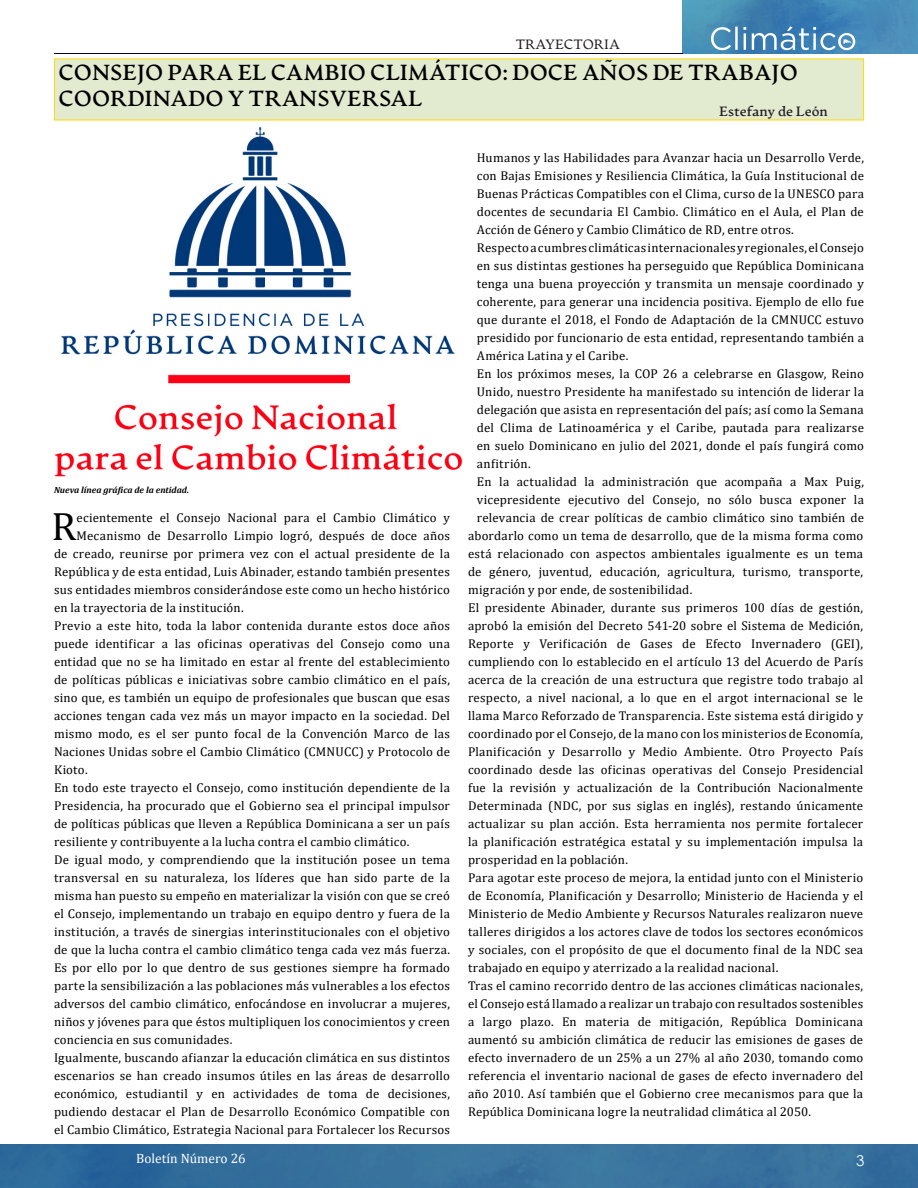
<style>
.page{position:relative;width:918px;height:1188px;background:#fff}
.page>*{position:absolute;margin:0;border:0;box-sizing:border-box;transform-origin:0 0}
.t1{font:39.75px "Cambria";color:#000}
.t2{font:21.75px "Artifex CF Bold";color:#000}
.t3{font:15px "Century Gothic";color:#fff}
.t4{font:13.5px "Cambria";color:#fff}
.t5{font:13.5px "Artifex CF Bold";color:#231f20}
.t6{font:13.5px "Artifex CF Regular";color:#231f20}
.t7{font:12.75px/18px "Cambria";letter-spacing:.015em;color:#000;text-align:justify}
.t8{font:italic 700 9px "Cambria";color:#000}
</style>
<div class="page">
<img style="left:683px;top:1px;width:235px;height:53px">
<div style="left:0;top:1145px;width:918px;height:43px;background:linear-gradient(to right,#2e6a9a,#3d75a0)"></div>
<svg style="left:711px;top:26px;width:144px;height:24px;background:#6a9dc4"></svg>
<div style="left:54px;top:58px;width:810px;height:62px;background:#e2ead0"></div>
<img style="left:54px;top:128px;width:409px;height:349px">
<p class="t6" style="left:516px;top:36px;width:106px">TRAYECTORIA</p>
<p class="t2" style="left:58px;top:60px;width:741px">CONSEJO PARA EL CAMBIO CLIMÁTICO: DOCE AÑOS DE TRABAJO</p>
<p class="t2" style="left:58px;top:86px;width:366px">COORDINADO Y TRANSVERSAL</p>
<p class="t5" style="left:719px;top:103px;width:110px">Estefany de León</p>
<p class="t8" style="left:54px;top:484px;width:137px">Nueva línea gráfica de la entidad.</p>
<p class="t1" style="left:52px;top:503px;width:26px">R</p>
<p class="t7" style="left:77px;top:509px;width:375px">ecientemente el Consejo Nacional para el Cambio Climático y</p>
<p class="t7" style="left:77px;top:527px;width:375px">Mecanismo de Desarrollo Limpio logró, después de doce años</p>
<p class="t7" style="left:54px;top:545px;width:397px">de creado, reunirse por primera vez con el actual presidente de la</p>
<p class="t7" style="left:54px;top:563px;width:398px">República y de esta entidad, Luis Abinader, estando también presentes</p>
<p class="t7" style="left:54px;top:581px;width:398px">sus entidades miembros considerándose este como un hecho histórico</p>
<p class="t7" style="left:54px;top:599px;width:191px">en la trayectoria de la institución.</p>
<p class="t7" style="left:54px;top:617px;width:398px">Previo a este hito, toda la labor contenida durante estos doce años puede identificar a las oficinas operativas del Consejo como una entidad que no se ha limitado en estar al frente del establecimiento de políticas públicas e iniciativas sobre cambio climático en el país, sino que, es también un equipo de profesionales que buscan que esas acciones tengan cada vez más un mayor impacto en la sociedad. Del mismo modo, es el ser punto focal de la Convención Marco de las Naciones Unidas sobre el Cambio Climático (CMNUCC) y Protocolo de Kioto.</p>
<p class="t7" style="left:54px;top:779px;width:398px">En todo este trayecto el Consejo, como institución dependiente de la Presidencia, ha procurado que el Gobierno sea el principal impulsor de políticas públicas que lleven a República Dominicana a ser un país resiliente y contribuyente a la lucha contra el cambio climático.</p>
<p class="t7" style="left:54px;top:851px;width:398px">De igual modo, y comprendiendo que la institución posee un tema transversal en su naturaleza, los líderes que han sido parte de la misma han puesto su empeño en materializar la visión con que se creó el Consejo, implementando un trabajo en equipo dentro y fuera de la institución, a través de sinergias interinstitucionales con el objetivo de que la lucha contra el cambio climático tenga cada vez más fuerza.<br>Es por ello por lo que dentro de sus gestiones siempre ha formado parte la sensibilización a las poblaciones más vulnerables a los efectos adversos del cambio climático, enfocándose en involucrar a mujeres, niños y jóvenes para que éstos multipliquen los conocimientos y creen conciencia en sus comunidades.</p>
<p class="t7" style="left:54px;top:1049px;width:398px">Igualmente, buscando afianzar la educación climática en sus distintos escenarios se han creado insumos útiles en las áreas de desarrollo económico, estudiantil y en actividades de toma de decisiones, pudiendo destacar el Plan de Desarrollo Económico Compatible con el Cambio Climático, Estrategia Nacional para Fortalecer los Recursos</p>
<p class="t7" style="left:477px;top:149px;width:389px">Humanos y las Habilidades para Avanzar hacia un Desarrollo Verde, con Bajas Emisiones y Resiliencia Climática, la Guía Institucional de Buenas Prácticas Compatibles con el Clima, curso de la UNESCO para docentes de secundaria El Cambio. Climático en el Aula, el Plan de Acción de Género y Cambio Climático de RD, entre otros.</p>
<p class="t7" style="left:477px;top:239px;width:389px">Respecto a cumbres climáticas internacionales y regionales, el Consejo en sus distintas gestiones ha perseguido que República Dominicana tenga una buena proyección y transmita un mensaje coordinado y coherente, para generar una incidencia positiva. Ejemplo de ello fue que durante el 2018, el Fondo de Adaptación de la CMNUCC estuvo presidido por funcionario de esta entidad, representando también a América Latina y el Caribe.</p>
<p class="t7" style="left:477px;top:365px;width:389px">En los próximos meses, la COP 26 a celebrarse en Glasgow, Reino Unido, nuestro Presidente ha manifestado su intención de liderar la delegación que asista en representación del país; así como la Semana del Clima de Latinoamérica y el Caribe, pautada para realizarse en suelo Dominicano en julio del 2021, donde el país fungirá como anfitrión.</p>
<p class="t7" style="left:477px;top:473px;width:389px">En la actualidad la administración que acompaña a Max Puig, vicepresidente ejecutivo del Consejo, no sólo busca exponer la relevancia de crear políticas de cambio climático sino también de</p>
<p class="t7" style="left:468px;top:527px;width:397px">abordarlo como un tema de desarrollo, que de la misma forma como está relacionado con aspectos ambientales igualmente es un tema de género, juventud, educación, agricultura, turismo, transporte, migración y por ende, de sostenibilidad.</p>
<p class="t7" style="left:468px;top:599px;width:397px">El presidente Abinader, durante sus primeros 100 días de gestión, aprobó la emisión del Decreto 541-20 sobre el Sistema de Medición, Reporte y Verificación de Gases de Efecto Invernadero (GEI), cumpliendo con lo establecido en el artículo 13 del Acuerdo de París acerca de la creación de una estructura que registre todo trabajo al respecto, a nivel nacional, a lo que en el argot internacional se le llama Marco Reforzado de Transparencia. Este sistema está dirigido y coordinado por el Consejo, de la mano con los ministerios de Economía, Planificación y Desarrollo y Medio Ambiente. Otro Proyecto País coordinado desde las oficinas operativas del Consejo Presidencial fue la revisión y actualización de la Contribución Nacionalmente Determinada (NDC, por sus siglas en inglés), restando únicamente actualizar su plan acción. Esta herramienta nos permite fortalecer la planificación estratégica estatal y su implementación impulsa la prosperidad en la población.</p>
<p class="t7" style="left:468px;top:869px;width:397px">Para agotar este proceso de mejora, la entidad junto con el Ministerio de Economía, Planificación y Desarrollo; Ministerio de Hacienda y el Ministerio de Medio Ambiente y Recursos Naturales realizaron nueve talleres dirigidos a los actores clave de todos los sectores económicos y sociales, con el propósito de que el documento final de la NDC sea trabajado en equipo y aterrizado a la realidad nacional.</p>
<p class="t7" style="left:468px;top:977px;width:397px">Tras el camino recorrido dentro de las acciones climáticas nacionales, el Consejo está llamado a realizar un trabajo con resultados sostenibles a largo plazo. En materia de mitigación, República Dominicana aumentó su ambición climática de reducir las emisiones de gases de efecto invernadero de un 25% a un 27% al año 2030, tomando como referencia el inventario nacional de gases de efecto invernadero del año 2010. Así también que el Gobierno cree mecanismos para que la República Dominicana logre la neutralidad climática al 2050.</p>
<p class="t4" style="left:136px;top:1150px;width:111px">Boletín Número 26</p>
<p class="t3" style="left:856px;top:1151px;width:10px">3</p>
</div>
